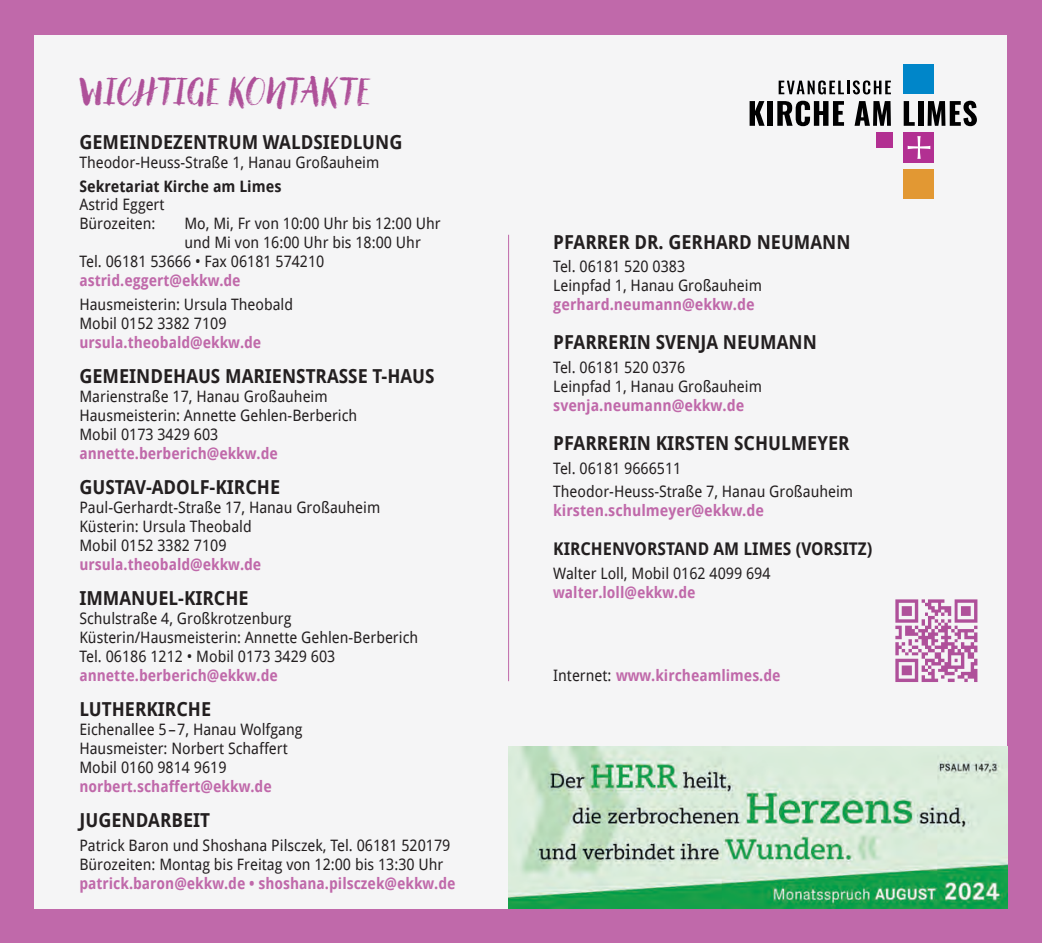
<style>
.page{position:relative;width:1042px;height:943px;background:#c069aa}
.page>*{position:absolute;margin:0;border:0;box-sizing:border-box;transform-origin:0 0}
.t1{font:36.75px "Canvas Script";letter-spacing:-.005em;color:#ae5099}
.t2{font:700 19.25px "Droid Sans";color:#231f20;scale:.94 1}
.t3{font:700 17.5px "Droid Sans";color:#231f20;scale:.94 1}
.t4{font:15.75px/18.9px "Droid Sans";color:#231f20;scale:.94 1}
.t5{font:700 15.75px "Droid Sans";color:#c069aa;scale:.92 1}
.t6{font:700 15.75px "Droid Sans";color:#c069aa;scale:.94 1}
.t7{font:700 15.75px "Droid Sans";color:#231f20;scale:.94 1}
.s1{font-weight:400;color:#231f20}
</style>
<div class="page">
<div style="left:35px;top:35px;width:972px;height:873px;background:#f5f5f6"></div>
<hr style="left:508px;top:235px;width:1px;height:446px;background:#c069aa">
<img style="left:904px;top:169px;width:29px;height:29px">
<img style="left:904px;top:133px;width:29px;height:29px">
<img style="left:904px;top:64px;width:29px;height:30px">
<img style="left:877px;top:133px;width:15px;height:15px">
<svg style="left:778px;top:80px;width:113px;height:14px"></svg>
<svg style="left:907px;top:136px;width:23px;height:23px"></svg>
<svg style="left:749px;top:101px;width:15px;height:25px"></svg>
<div style="left:767px;top:101px;width:6px;height:25px;background:#000001"></div>
<svg style="left:777px;top:101px;width:67px;height:25px"></svg>
<svg style="left:854px;top:101px;width:37px;height:25px"></svg>
<svg style="left:903px;top:101px;width:11px;height:25px"></svg>
<div style="left:918px;top:101px;width:5px;height:25px;background:#000001"></div>
<svg style="left:927px;top:101px;width:50px;height:25px"></svg>
<img style="left:895px;top:599px;width:82px;height:83px">
<img style="left:508px;top:747px;width:499px;height:161px">
<h1 class="t1" style="left:79px;top:69px;width:294px">WICHTIGE KONTAKTE</h1>
<p class="t2" style="left:79px;top:128px;width:345px">GEMEINDEZENTRUM WALDSIEDLUNG</p>
<p class="t4" style="left:79px;top:152px;width:321px">Theodor-Heuss-Straße 1, Hanau Großauheim</p>
<p class="t7" style="left:79px;top:175px;width:216px">Sekretariat Kirche am Limes</p>
<p class="t4" style="left:79px;top:195px;width:92px">Astrid Eggert<br>Bürozeiten:</p>
<p class="t4" style="left:184px;top:214px;width:274px">Mo, Mi, Fr von 10:00 Uhr bis 12:00 Uhr</p>
<p class="t4" style="left:184px;top:233px;width:253px">und Mi von 16:00 Uhr bis 18:00 Uhr</p>
<p class="t4" style="left:79px;top:251px;width:262px">Tel. 06181 53666 • Fax 06181 574210</p>
<p class="t5" style="left:79px;top:269px;width:177px">astrid.eggert@ekkw.de</p>
<p class="t4" style="left:79px;top:294px;width:229px">Hausmeisterin: Ursula Theobald<br>Mobil 0152 3382 7109</p>
<p class="t5" style="left:79px;top:331px;width:199px">ursula.theobald@ekkw.de</p>
<p class="t2" style="left:79px;top:362px;width:379px">GEMEINDEHAUS MARIENSTRASSE T-HAUS</p>
<p class="t4" style="left:79px;top:386px;width:297px">Marienstraße 17, Hanau Großauheim<br>Hausmeisterin: Annette Gehlen-Berberich<br>Mobil 0173 3429 603</p>
<p class="t5" style="left:79px;top:442px;width:217px">annette.berberich@ekkw.de</p>
<p class="t2" style="left:79px;top:473px;width:215px">GUSTAV-ADOLF-KIRCHE</p>
<p class="t4" style="left:79px;top:497px;width:322px">Paul-Gerhardt-Straße 17, Hanau Großauheim<br>Küsterin: Ursula Theobald<br>Mobil 0152 3382 7109</p>
<p class="t5" style="left:79px;top:553px;width:199px">ursula.theobald@ekkw.de</p>
<p class="t2" style="left:79px;top:584px;width:182px">IMMANUEL-KIRCHE</p>
<p class="t4" style="left:79px;top:608px;width:362px">Schulstraße 4, Großkrotzenburg<br>Küsterin/Hausmeisterin: Annette Gehlen-Berberich<br>Tel. 06186 1212 • Mobil 0173 3429 603</p>
<p class="t5" style="left:79px;top:664px;width:217px">annette.berberich@ekkw.de</p>
<p class="t2" style="left:79px;top:695px;width:142px">LUTHERKIRCHE</p>
<p class="t4" style="left:79px;top:719px;width:239px">Eichenallee 5–7, Hanau Wolfgang<br>Hausmeister: Norbert Schaffert<br>Mobil 0160 9814 9619</p>
<p class="t5" style="left:79px;top:775px;width:211px">norbert.schaffert@ekkw.de</p>
<p class="t2" style="left:79px;top:806px;width:141px">JUGENDARBEIT</p>
<p class="t4" style="left:79px;top:835px;width:396px">Patrick Baron und Shoshana Pilsczek, Tel. 06181 520179<br>Bürozeiten: Montag bis Freitag von 12:00 bis 13:30 Uhr</p>
<p class="t5" style="left:79px;top:872px;width:410px">patrick.baron@ekkw.de • shoshana.pilsczek@ekkw.de</p>
<p class="t2" style="left:553px;top:228px;width:318px">PFARRER DR. GERHARD NEUMANN</p>
<p class="t4" style="left:553px;top:257px;width:223px">Tel. 06181 520 0383<br>Leinpfad 1, Hanau Großauheim</p>
<p class="t6" style="left:553px;top:293px;width:216px">gerhard.neumann@ekkw.de</p>
<p class="t2" style="left:553px;top:328px;width:282px">PFARRERIN SVENJA NEUMANN</p>
<p class="t4" style="left:553px;top:357px;width:223px">Tel. 06181 520 0376<br>Leinpfad 1, Hanau Großauheim</p>
<p class="t6" style="left:553px;top:394px;width:205px">svenja.neumann@ekkw.de</p>
<p class="t2" style="left:553px;top:429px;width:317px">PFARRERIN KIRSTEN SCHULMEYER</p>
<p class="t4" style="left:553px;top:455px;width:321px;line-height:23.8px">Tel. 06181 9666511<br>Theodor-Heuss-Straße 7, Hanau Großauheim</p>
<p class="t6" style="left:553px;top:499px;width:226px">kirsten.schulmeyer@ekkw.de</p>
<p class="t3" style="left:553px;top:536px;width:341px">KIRCHENVORSTAND AM LIMES (VORSITZ)</p>
<p class="t4" style="left:553px;top:563px;width:233px">Walter Loll, Mobil 0162 4099 694</p>
<p class="t5" style="left:553px;top:581px;width:156px">walter.loll@ekkw.de</p>
<p class="t5" style="left:553px;top:664px;width:249px"><span class="s1">Internet:</span> www.kircheamlimes.de</p>
</div>
